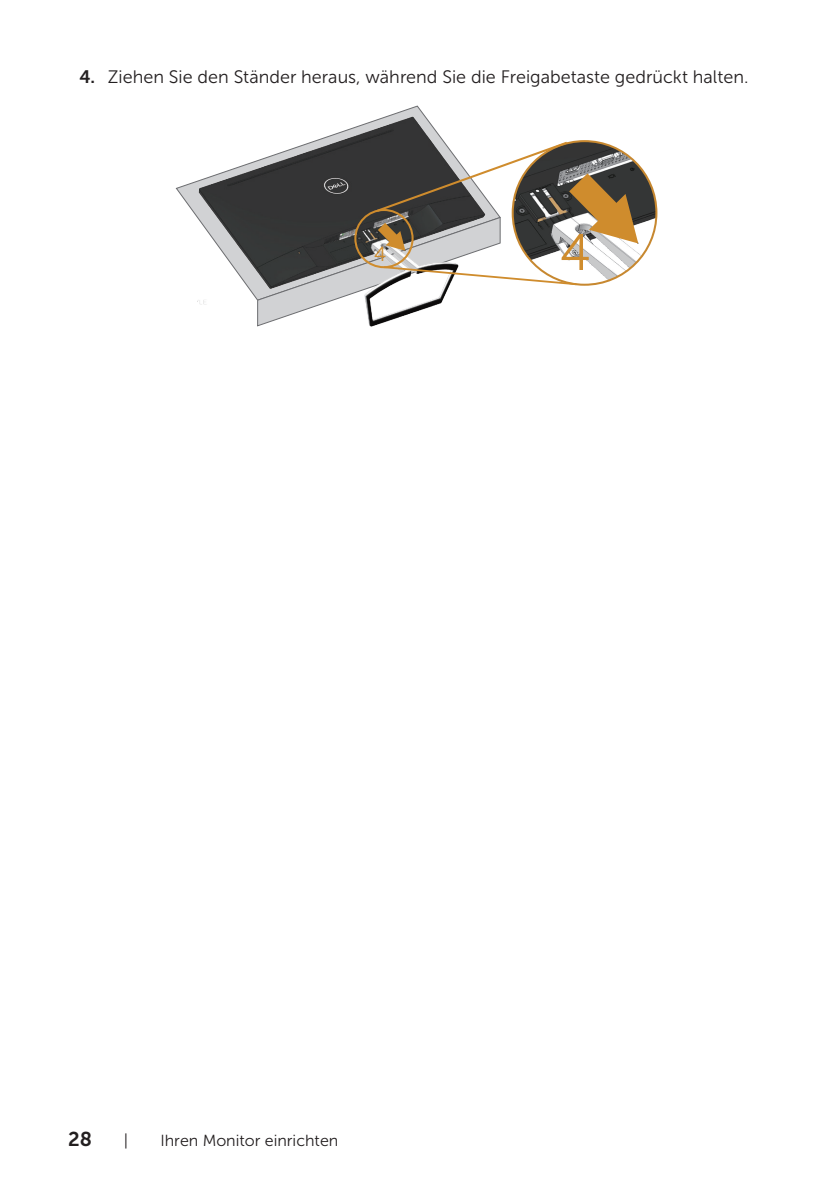
<style>
.page{position:relative;width:840px;height:1191px;background:#fff}
.page>*{position:absolute;margin:0;border:0;box-sizing:border-box;transform-origin:0 0}
.t1{font:51.2px "Museo For Dell 300";color:#cf8c2d}
.t2{font:20.4px "Museo For Dell 300";color:#cf8c2d}
.t3{font:20px "Museo Sans For Dell 700";color:#231f20}
.t4{font:18px "Museo Sans For Dell 300";color:#231f20}
.t5{font:16px "Museo Sans For Dell 300";color:#231f20}
.s1{font-family:"Museo Sans For Dell 700"}
</style>
<div class="page">
<svg style="left:175px;top:105px;width:248px;height:113px"></svg>
<img style="left:197px;top:112px;width:246px;height:193px">
<svg style="left:257px;top:140px;width:391px;height:187px"></svg>
<p class="t4" style="left:79px;top:67px;width:670px"><span class="s1">4.</span> Ziehen Sie den Ständer heraus, während Sie die Freigabetaste gedrückt halten.</p>
<p class="t2" style="left:374px;top:243px;width:13px">4</p>
<p class="t1" style="left:560px;top:225px;width:30px">4</p>
<p class="t3" style="left:68px;top:1127px;width:25px">28</p>
<p class="t5" style="left:124px;top:1131px;width:6px">|</p>
<p class="t5" style="left:160px;top:1131px;width:179px">Ihren Monitor einrichten</p>
</div>
